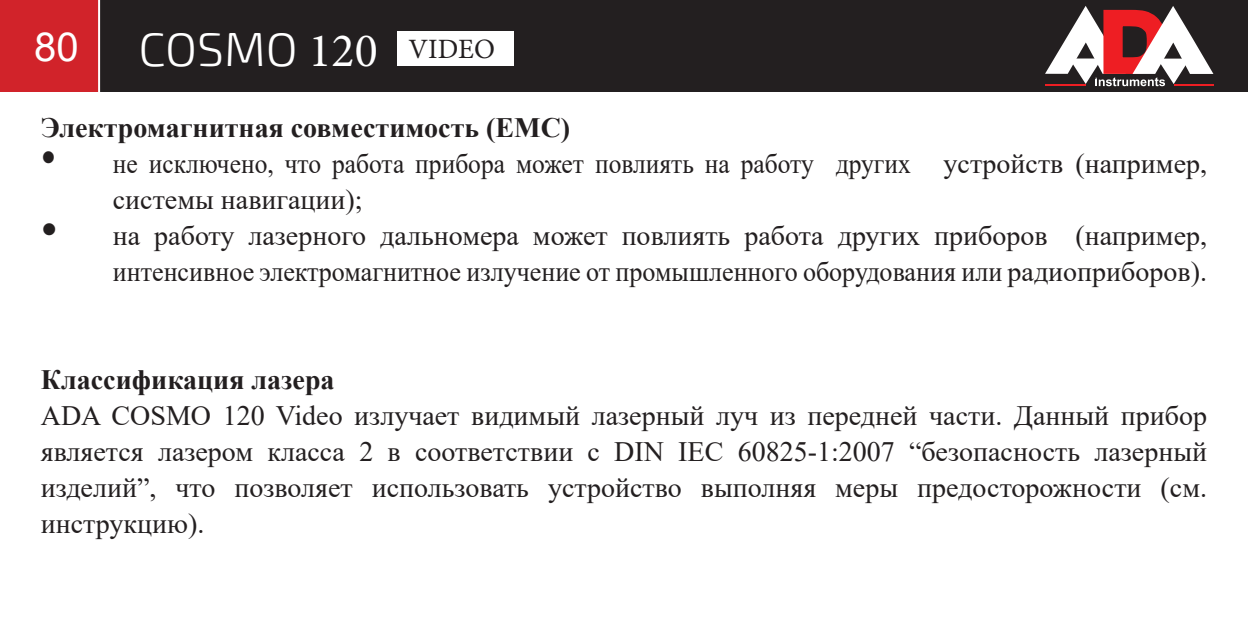
<style>
.page{position:relative;width:1248px;height:624px;background:#fff}
.page>*{position:absolute;margin:0;border:0;box-sizing:border-box;transform-origin:0 0}
.t1{font:300 48px "Exo 2";color:#fff}
.t2{font:28px/36px "Times New Roman";color:#231f20;text-align:right}
.t3{font:28px/36px "Times New Roman";color:#231f20;scale:.91 1}
.t4{font:700 28px "Times New Roman";color:#231f20}
.s1{font-family:"Arial";font-weight:400;font-size:40px}
.s2{font-family:"Minion Pro";font-weight:400}
.s3{font-size:48px}
</style>
<div class="page">
<div style="left:0;top:0;width:1247px;height:92px;background:#231f20"></div>
<div style="left:0;top:0;width:99px;height:92px;background:#d1232a"></div>
<hr style="left:98px;top:0;width:2px;height:92px;background:#fff">
<svg style="left:1045px;top:6px;width:168px;height:80px"></svg>
<hr style="left:1044px;top:84px;width:41px;height:2px;background:#ee1e23">
<hr style="left:1173px;top:84px;width:40px;height:2px;background:#ee1e23">
<div style="left:397px;top:31px;width:117px;height:35px;background:#fff"></div>
<h1 class="t1" style="left:34px;top:16px;width:462px"><span class="s1">80</span> COSMO <span class="s2">120</span> <sup>VIDEO</sup></h1>
<p class="t4" style="left:41px;top:107px;width:531px">Электромагнитная совместимость (EMC)</p>
<p class="t3" style="left:113px;top:145px;width:1203px;text-indent:-72px"><span class="s3">•</span> не исключено, что работа прибора может повлиять на работу других устройств (например, системы навигации);</p>
<p class="t2" style="left:41px;top:217px;width:1167px"><span class="s3">•</span> на работу лазерного дальномера может повлиять работа других приборов (например, интенсивное электромагнитное излучение от промышленного оборудования или радиоприборов).</p>
<p class="t4" style="left:41px;top:359px;width:295px">Классификация лазера</p>
<p class="t2" style="left:41px;top:397px;width:1167px;text-align:justify">ADA COSMO 120 Video излучает видимый лазерный луч из передней части. Данный прибор является лазером класса 2 в соответствии с DIN IEC 60825-1:2007 “безопасность лазерный изделий”, что позволяет использовать устройство выполняя меры предосторожности (см. инструкцию).</p>
</div>
